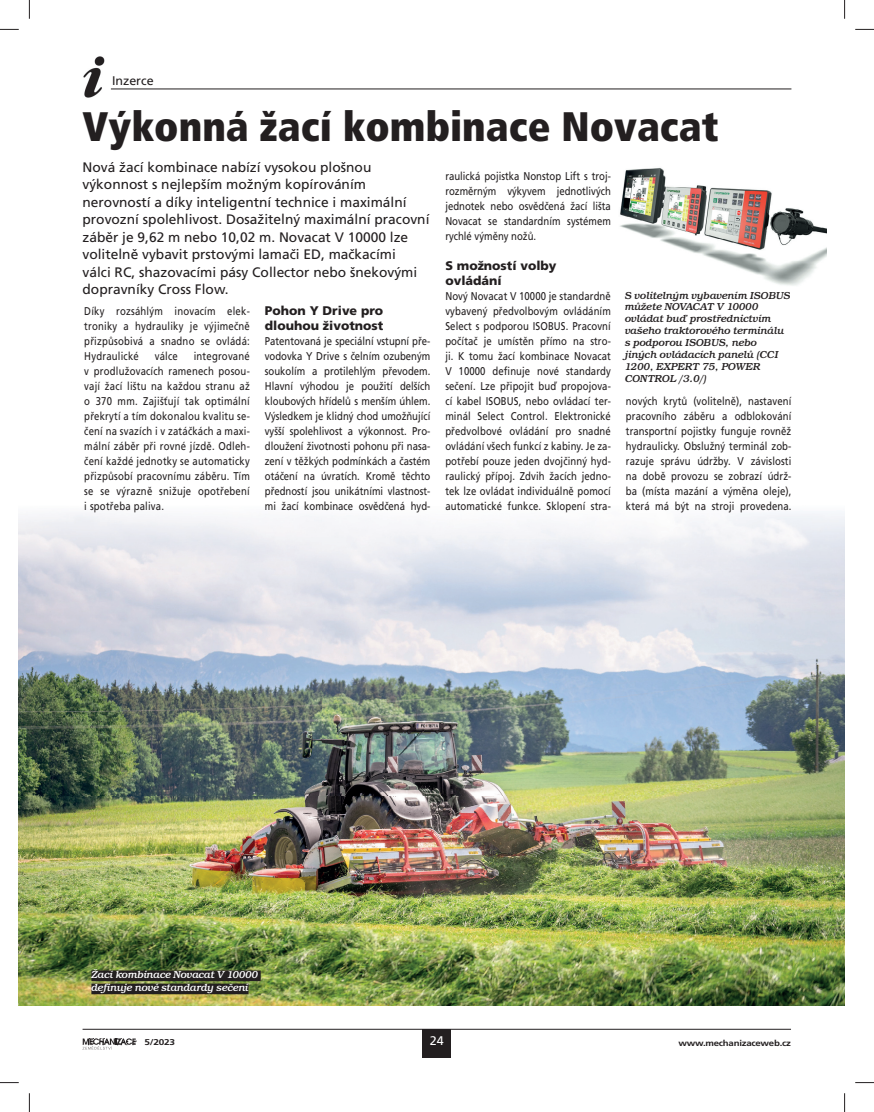
<style>
.page{position:relative;width:874px;height:1112px;background:#fff}
.page>*{position:absolute;margin:0;border:0;box-sizing:border-box;transform-origin:0 0}
.t1{font:900 condensed 41.12px "Frutiger CE";color:#231f20}
.t2{font:13.75px/17.5px "Frutiger CE";color:#231f20}
.t3{font:900 12.5px/15px "Frutiger CE";color:#231f20}
.t4{font:12.5px "Frutiger CE";color:#231f20}
.t5{font:12.5px "Frutiger CE";color:#fff}
.t6{font:11.25px/15px "Frutiger CE";letter-spacing:.01em;color:#231f20;text-align:justify;scale:.85 1}
.t7{font:italic 500 10.38px/11.9px "Bookman Itc TEE";letter-spacing:.01em;color:#231f20}
.t8{font:italic 500 10.38px/13.1px "Bookman Itc TEE";color:#fff}
.t9{font:700 8.38px "Frutiger CE";letter-spacing:-.025em;color:#231f20;scale:1.15 1}
.t10{font:700 8.38px "Frutiger CE";letter-spacing:-.025em;color:#231f20;scale:1.2 1}
</style>
<div class="page">
<svg style="left:83px;top:1038px;width:53px;height:11px"></svg>
<hr style="left:83px;top:1028px;width:708px;height:1px;background:#231f20">
<div style="left:422px;top:1028px;width:29px;height:29px;background:#231f20"></div>
<img style="left:83px;top:56px;width:39px;height:42px">
<hr style="left:111px;top:89px;width:680px;height:1px;background:#231f20">
<img style="left:19px;top:513px;width:825px;height:492px">
<img style="left:620px;top:168px;width:207px;height:118px">
<div style="left:91px;top:970px;width:170px;height:10px;background:#231f20"></div>
<div style="left:91px;top:983px;width:158px;height:10px;background:#231f20"></div>
<svg style="left:0;top:29px;width:19px;height:1px"></svg>
<svg style="left:855px;top:29px;width:19px;height:1px"></svg>
<svg style="left:0;top:1082px;width:19px;height:1px"></svg>
<svg style="left:855px;top:1082px;width:19px;height:1px"></svg>
<svg style="left:29px;top:0;width:1px;height:19px"></svg>
<svg style="left:29px;top:1093px;width:1px;height:18px"></svg>
<svg style="left:844px;top:0;width:1px;height:19px"></svg>
<svg style="left:844px;top:1093px;width:1px;height:18px"></svg>
<p class="t4" style="left:112px;top:75px;width:43px">Inzerce</p>
<h1 class="t1" style="left:83px;top:110px;width:637px">Výkonná žací kombinace Novacat</h1>
<p class="t2" style="left:83px;top:159px;width:348px">Nová žací kombinace nabízí vysokou plošnou výkonnost s nejlepším možným kopírováním nerovností a díky inteligentní technice i maximální provozní spolehlivost. Dosažitelný maximální pracovní záběr je 9,62 m nebo 10,02 m. Novacat V 10000 lze volitelně vybavit prstovými lamači ED, mačkacími<br>válci RC, shazovacími pásy Collector nebo šnekovými dopravníky Cross Flow.</p>
<p class="t6" style="left:445px;top:169px;width:196px">raulická pojistka Nonstop Lift s troj&shy;rozměrným výkyvem jednotlivých jednotek nebo osvědčená žací lišta Novacat se standardním systémem rychlé výměny nožů.</p>
<p class="t3" style="left:445px;top:258px;width:113px">S možností volby ovládání</p>
<p class="t6" style="left:445px;top:289px;width:196px">Nový Novacat V 10000 je standardně vybavený předvolbovým ovládáním Select s podporou ISOBUS. Pracovní počítač je umístěn přímo na stro&shy;ji. K tomu žací kombinace Novacat V 10000 definuje nové standardy sečení. Lze připojit buď propojova&shy;cí kabel ISOBUS, nebo ovládací ter&shy;minál Select Control. Elektronické předvolbové ovládání pro snadné ovládání všech funkcí z kabiny. Je za&shy;potřebí pouze jeden dvojčinný hyd&shy;raulický přípoj. Zdvih žacích jedno&shy;tek lze ovládat individuálně pomocí automatické funkce. Sklopení stra-</p>
<p class="t7" style="left:625px;top:290px;width:167px">S volitelným vybavením ISOBUS můžete NOVACAT V 10000 ovládat buď prostřednictvím vašeho traktorového terminálu s podporou ISOBUS, nebo jiných ovládacích panelů (CCI<br>1200, EXPERT 75, POWER<br>CONTROL /3.0/)</p>
<p class="t3" style="left:265px;top:303px;width:120px">Pohon Y Drive pro dlouhou životnost</p>
<p class="t6" style="left:265px;top:334px;width:196px">Patentovaná je speciální vstupní pře&shy;vodovka Y Drive s čelním ozubeným soukolím a protilehlým převodem.<br>Hlavní výhodou je použití delších kloubových hřídelů s menším úhlem.<br>Výsledkem je klidný chod umožňující vyšší spolehlivost a výkonnost. Pro&shy;dloužení životnosti pohonu při nasa&shy;zení v těžkých podmínkách a častém otáčení na úvratích. Kromě těchto předností jsou unikátními vlastnost&shy;mi žací kombinace osvědčená hyd-</p>
<p class="t6" style="left:84px;top:304px;width:196px">Díky rozsáhlým inovacím elek&shy;troniky a hydrauliky je výjimečně přizpůsobivá a snadno se ovládá:<br>Hydraulické</p>
<p class="t6" style="left:155px;top:349px;width:29px">válce</p>
<p class="t6" style="left:84px;top:349px;width:196px;text-indent:109px">integrované v prodlužovacích ramenech posou&shy;vají žací lištu na kaž dou stranu až o 370 mm. Zajišťují tak optimální překrytí a tím dokonalou kvalitu se&shy;čení na svazích i v zatáčkách a maxi&shy;mální záběr při rovné jízdě. Odleh&shy;čení každé jednotky se automaticky přizpůsobí pracovnímu záběru. Tím se se výrazně snižuje opotřebení i spotřeba paliva.</p>
<p class="t6" style="left:626px;top:394px;width:196px">nových krytů (volitelně), nastavení pracovního záběru a odblokování transportní pojistky funguje rovněž hydraulicky. Obslužný terminál zob&shy;razuje správu údržby. V závislosti na době provozu se zobrazí údrž&shy;ba (místa mazání a výměna oleje), která má být na stroji provedena.</p>
<p class="t8" style="left:91px;top:968px;width:168px">Žací kombinace Novacat V 10000 definuje nové standardy sečení</p>
<p class="t10" style="left:145px;top:1038px;width:27px">5/2023</p>
<p class="t5" style="left:430px;top:1035px;width:15px">24</p>
<p class="t9" style="left:678px;top:1039px;width:99px">www.mechanizaceweb.cz</p>
</div>
